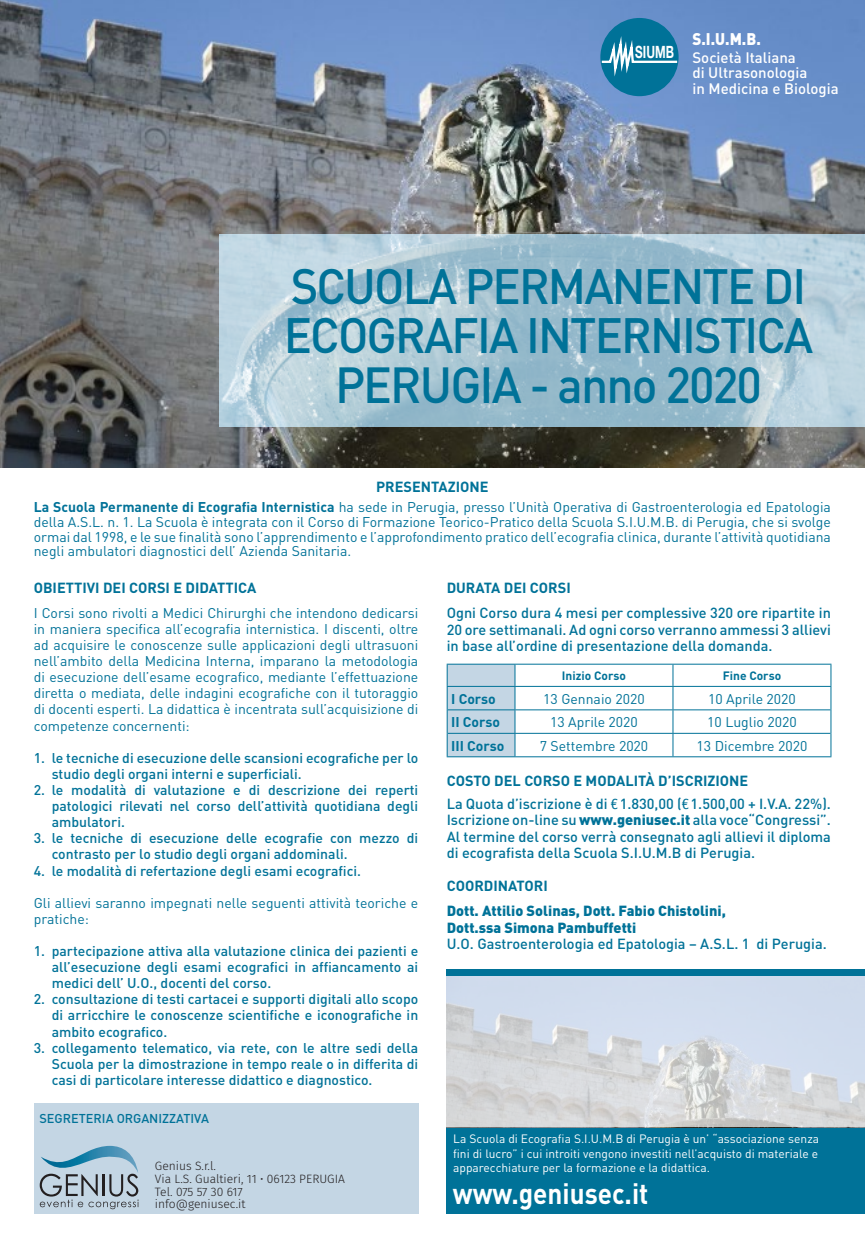
<style>
.page{position:relative;width:865px;height:1248px;background:#fff}
.page>*{position:absolute;margin:0;border:0;box-sizing:border-box;transform-origin:0 0}
.t1{font:500 50px "DIN";letter-spacing:-.04em;color:#007298;scale:.96 1}
.t2{font:500 49px/49px "DIN";letter-spacing:-.04em;color:#007298;scale:.96 1}
.t3{font:700 29px "DIN";color:#fff;scale:.9 1}
.t4{font:700 16.9px "Helvetica Neue";color:#fff;scale:.7 1}
.t5{font:900 16.7px "DIN";color:#fff;scale:.91 1}
.t6{font:500 15px "DIN";color:#fff}
.t7{font:500 14.5px/16.5px "DIN";color:#007298}
.t8{font:900 14.5px/16.5px "DIN";color:#007298}
.t9{font:700 14.5px "DIN";color:#007298}
.t10{font:14px/16.1px "DIN";color:#007298;text-align:justify}
.t11{font:500 14px/16.1px "DIN";color:#007298;text-align:justify}
.t12{font:700 14px "DIN";color:#007298}
.t13{font:500 12.7px "DIN";color:#007298}
.t14{font:300 12.1px "Fira Sans";color:#231f20}
.t15{font:300 12.1px "Fira Sans";letter-spacing:-.02em;color:#231f20}
.t16{font:12px/14.4px "DIN";color:#fff;text-align:justify}
.t17{font:700 12px "DIN";color:#007298}
.s1{font-weight:700}
.s2{font-family:"Helvetica Neue LT Std";font-weight:400;font-stretch:condensed}
.s3{font-weight:900}
.s4{font-weight:500}
</style>
<div class="page">
<div style="left:446px;top:969px;width:419px;height:244px;background:#007298"></div>
<div style="left:34px;top:1103px;width:384px;height:110px;background:#c4d6e4"></div>
<img style="left:0;top:0;width:865px;height:467px">
<svg style="left:672px;top:664px;width:1px;height:92px"></svg>
<hr style="left:515px;top:709px;width:158px;height:1px;background:#007298">
<hr style="left:673px;top:709px;width:157px;height:1px;background:#007298">
<hr style="left:515px;top:733px;width:158px;height:1px;background:#007298">
<hr style="left:673px;top:733px;width:157px;height:1px;background:#007298">
<hr style="left:446px;top:663px;width:69px;height:1px;background:#007298">
<hr style="left:515px;top:663px;width:158px;height:1px;background:#007298">
<hr style="left:673px;top:663px;width:158px;height:1px;background:#007298">
<hr style="left:515px;top:685px;width:158px;height:1px;background:#007298">
<hr style="left:673px;top:685px;width:158px;height:1px;background:#007298">
<svg style="left:446px;top:664px;width:69px;height:92px;background:#b8d0df"></svg>
<svg style="left:830px;top:664px;width:1px;height:92px"></svg>
<hr style="left:446px;top:756px;width:69px;height:1px;background:#007298">
<hr style="left:515px;top:756px;width:158px;height:1px;background:#007298">
<hr style="left:673px;top:756px;width:158px;height:1px;background:#007298">
<div style="left:601px;top:19px;width:76px;height:76px;background:#007298;border-radius:50%"></div>
<div style="left:600px;top:18px;width:78px;height:78px;border:2px solid #007298;border-radius:50%"></div>
<svg style="left:599px;top:28px;width:80px;height:56px"></svg>
<svg style="left:219px;top:234px;width:646px;height:193px;background:#a9c6d4"></svg>
<svg style="left:39px;top:1145px;width:100px;height:63px"></svg>
<svg style="left:446px;top:976px;width:419px;height:150px;background:#d3d9e2"></svg>
<p class="t4" style="left:635px;top:39px;width:57px">SIUMB</p>
<p class="t5" style="left:692px;top:27px;width:77px">S.I.U.M.B.</p>
<p class="t6" style="left:692px;top:48px;width:105px">Società Italiana</p>
<p class="t6" style="left:692px;top:63px;width:116px">di Ultrasonologia</p>
<p class="t6" style="left:692px;top:79px;width:148px">in Medicina e Biologia</p>
<p class="t2" style="left:284px;top:260px;width:553px">SCUOLA PERMANENTE DI<br>ECOGRAFIA INTERNISTICA</p>
<p class="t1" style="left:335px;top:353px;width:446px">PERUGIA - anno 2020</p>
<p class="t9" style="left:376px;top:477px;width:114px">PRESENTAZIONE</p>
<p class="t10" style="left:34px;top:499px;width:798px;line-height:14.7px"><span class="s1">La Scuola Permanente di Ecografia Internistica</span> ha sede in Perugia, presso l’Unità Operativa di Gastroenterologia ed Epatologia della A.S.L. n. 1. La Scuola è integrata con il Corso di Formazione Teorico-Pratico della Scuola S.I.U.M.B. di Perugia, che si svolge ormai dal 1998, e le sue finalità sono l’apprendimento e l’approfondimento pratico dell’ecografia clinica, durante l’attività quotidiana negli ambulatori diagnostici dell’ Azienda Sanitaria.</p>
<p class="t9" style="left:34px;top:578px;width:224px">OBIETTIVI DEI CORSI E DIDATTICA</p>
<p class="t10" style="left:34px;top:604px;width:386px">I Corsi sono rivolti a Medici Chirurghi che intendono dedicarsi in maniera specifica all’ecografia internistica. I discenti, oltre ad acquisire le conoscenze sulle applicazioni degli ultrasuoni nell’ambito della Medicina Interna, imparano la metodologia di esecuzione dell’esame ecografico, mediante l’effettuazione diretta o mediata, delle indagini ecografiche con il tutoraggio di docenti esperti. La didattica è incentrata sull’acquisizione di competenze concernenti:</p>
<p class="t11" style="left:52px;top:749px;width:368px;text-indent:-18px">1. le tecniche di esecuzione delle scansioni ecografiche per lo studio degli organi interni e superficiali.</p>
<p class="t11" style="left:52px;top:781px;width:368px;text-indent:-18px">2. le modalità di valutazione e di descrizione dei reperti patologici rilevati nel corso dell’attività quotidiana degli ambulatori.</p>
<p class="t11" style="left:52px;top:829px;width:368px;text-indent:-18px">3. le tecniche di esecuzione delle ecografie con mezzo di contrasto per lo studio degli organi addominali.</p>
<p class="t11" style="left:34px;top:861px;width:329px">4. le modalità di refertazione degli esami ecografici.</p>
<p class="t10" style="left:34px;top:894px;width:386px">Gli allievi saranno impegnati nelle seguenti attività teoriche e pratiche:</p>
<p class="t11" style="left:52px;top:942px;width:368px;text-indent:-18px">1. partecipazione attiva alla valutazione clinica dei pazienti e all’esecuzione degli esami ecografici in affiancamento ai medici dell’ U.O., docenti del corso.</p>
<p class="t11" style="left:52px;top:990px;width:368px;text-indent:-18px">2. consultazione di testi cartacei e supporti digitali allo scopo di arricchire le conoscenze scientifiche e iconografiche in ambito ecografico.</p>
<p class="t11" style="left:52px;top:1039px;width:368px;text-indent:-18px">3. collegamento telematico, via rete, con le altre sedi della Scuola per la dimostrazione in tempo reale o in differita di casi di particolare interesse didattico e diagnostico.</p>
<p class="t13" style="left:39px;top:1110px;width:171px">SEGRETERIA ORGANIZZATIVA</p>
<p class="t14" style="left:155px;top:1157px;width:63px">Genius S.r.l.</p>
<p class="t14" style="left:155px;top:1169px;width:191px">Via L.S. Gualtieri, 11 • 06123 PERUGIA</p>
<p class="t15" style="left:155px;top:1182px;width:89px">Tel. 075 57 30 617</p>
<p class="t14" style="left:155px;top:1195px;width:92px">info@geniusec.it</p>
<p class="t9" style="left:446px;top:578px;width:126px">DURATA DEI CORSI</p>
<p class="t7" style="left:446px;top:604px;width:386px;text-align:justify">Ogni Corso dura 4 mesi per complessive 320 ore ripartite in 20 ore settimanali. Ad ogni corso verranno ammessi 3 allievi in base all’ordine di presentazione della domanda.</p>
<p class="t17" style="left:562px;top:668px;width:65px">Inizio Corso</p>
<p class="t17" style="left:722px;top:668px;width:60px">Fine Corso</p>
<p class="t12" style="left:451px;top:689px;width:46px">I Corso</p>
<p class="t10" style="left:543px;top:690px;width:103px">13 Gennaio 2020</p>
<p class="t10" style="left:708px;top:690px;width:89px">10 Aprile 2020</p>
<p class="t12" style="left:451px;top:713px;width:50px">II Corso</p>
<p class="t10" style="left:550px;top:713px;width:89px">13 Aprile 2020</p>
<p class="t10" style="left:707px;top:713px;width:91px">10 Luglio 2020</p>
<p class="t12" style="left:451px;top:736px;width:55px">III Corso</p>
<p class="t10" style="left:539px;top:737px;width:110px">7 Settembre 2020</p>
<p class="t10" style="left:696px;top:737px;width:112px">13 Dicembre 2020</p>
<p class="t9" style="left:446px;top:771px;width:303px">COSTO DEL CORSO E MODALITÀ D’ISCRIZIONE</p>
<p class="t7" style="left:446px;top:794px;width:386px">La Quota d’iscrizione è di <span class="s2">€</span>1.830,00 (<span class="s2">€</span>1.500,00 + I.V.A. 22%).<br>Iscrizione on-line su <span class="s3">www.geniusec.it</span> alla voce“Congressi”.</p>
<p class="t7" style="left:446px;top:827px;width:386px">Al termine del corso verrà consegnato agli allievi il diploma di ecografista della Scuola S.I.U.M.B di Perugia.</p>
<p class="t9" style="left:446px;top:876px;width:103px">COORDINATORI</p>
<p class="t8" style="left:446px;top:901px;width:381px">Dott. Attilio Solinas, Dott. Fabio Chistolini,<br>Dott.ssa Simona Pambuffetti<br><span class="s4">U.O. Gastroenterologia ed Epatologia – A.S.L. 1 di Perugia.</span></p>
<p class="t16" style="left:453px;top:1131px;width:367px">La Scuola di Ecografia S.I.U.M.B di Perugia è un’ “associazione senza fini di lucro” i cui introiti vengono investiti nell’acquisto di materiale e apparecchiature per la formazione e la didattica.</p>
<p class="t3" style="left:453px;top:1174px;width:219px">www.geniusec.it</p>
</div>
